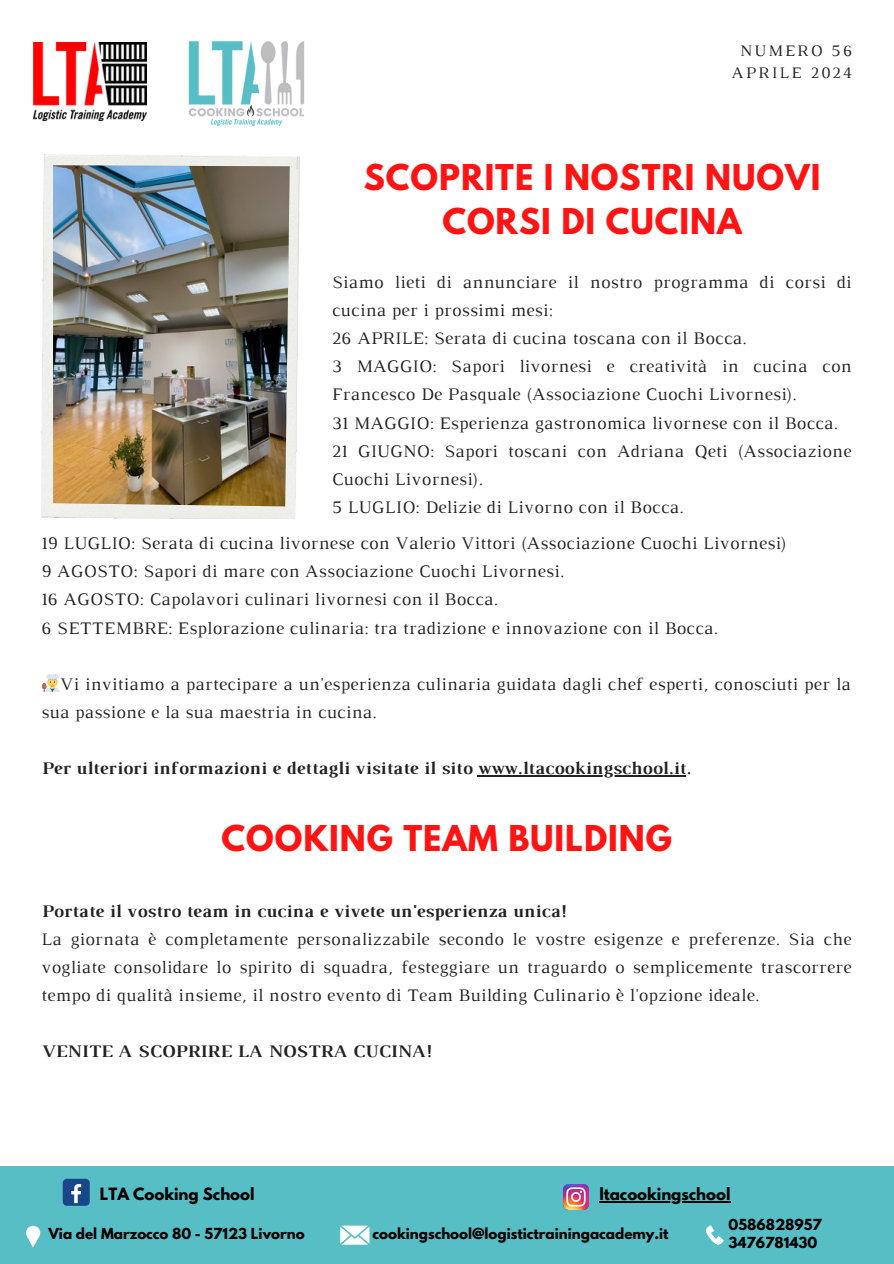
<style>
.page{position:relative;width:894px;height:1264px;background:#fff}
.page>*{position:absolute;margin:0;border:0;box-sizing:border-box;transform-origin:0 0}
.t1{font:700 31.5px/43.8px "League Spartan";letter-spacing:.03em;color:#ff1414;text-align:center}
.t2{font:18px/28.2px "Luthier";letter-spacing:.02em;color:#222}
.t3{font:700 18px "Luthier";letter-spacing:.02em;color:#222}
.t4{font:16.35px/22.5px "Luthier";letter-spacing:.14em;color:#222;text-align:center}
.t5{font:700 15px "League Spartan";color:#000}
.t6{font:700 13.5px "League Spartan";color:#000}
.s1{font-weight:700}
</style>
<div class="page">
<div style="left:0;top:1166px;width:893px;height:97px;background:#58bec6"></div>
<img style="left:33px;top:43px;width:114px;height:77px">
<img style="left:42px;top:154px;width:257px;height:364px">
<img style="left:53px;top:165px;width:236px;height:341px">
<svg style="left:26px;top:1225px;width:14px;height:22px"></svg>
<svg style="left:706px;top:1225px;width:17px;height:19px"></svg>
<div style="left:63px;top:1178px;width:27px;height:27px;background:#1a4789;border-radius:4px"></div>
<svg style="left:71px;top:1184px;width:10px;height:19px"></svg>
<img style="left:563px;top:1184px;width:25px;height:25px">
<img style="left:188px;top:41px;width:116px;height:85px">
<svg style="left:340px;top:1225px;width:29px;height:19px"></svg>
<hr style="left:599px;top:1201px;width:131px;height:1px;background:#000">
<hr style="left:478px;top:775px;width:207px;height:1px;background:#222">
<p class="t4" style="left:731px;top:41px;width:122px">NUMERO 56<br>APRILE 2024</p>
<h1 class="t1" style="left:364px;top:159px;width:458px">SCOPRITE I NOSTRI NUOVI<br>CORSI DI CUCINA</h1>
<h3 class="t2" style="left:332px;top:269px;width:521px">Siamo lieti di annunciare il nostro programma di corsi di cucina per i prossimi mesi:<br>26 APRILE: Serata di cucina toscana con il Bocca.<br>3 MAGGIO: Sapori livornesi e creatività in cucina con Francesco De Pasquale (Associazione Cuochi Livornesi).<br>31 MAGGIO: Esperienza gastronomica livornese con il Bocca.<br>21 GIUGNO: Sapori toscani con Adriana Qeti (Associazione Cuochi Livornesi).<br>5 LUGLIO: Delizie di Livorno con il Bocca.</h3>
<p class="t2" style="left:41px;top:530px;width:746px">19 LUGLIO: Serata di cucina livornese con Valerio Vittori (Associazione Cuochi Livornesi)<br>9 AGOSTO: Sapori di mare con Associazione Cuochi Livornesi.<br>16 AGOSTO: Capolavori culinari livornesi con il Bocca.<br>6 SETTEMBRE: Esplorazione culinaria: tra tradizione e innovazione con il Bocca.</p>
<p class="t2" style="left:41px;top:671px;width:810px;text-indent:19px">Vi invitiamo a partecipare a un'esperienza culinaria guidata dagli chef esperti, conosciuti per la sua passione e la sua maestria in cucina.</p>
<p class="t3" style="left:41px;top:761px;width:650px">Per ulteriori informazioni e dettagli visitate il sito www.ltacookingschool.it.</p>
<p class="t1" style="left:221px;top:820px;width:451px">COOKING TEAM BUILDING</p>
<h1 class="t2" style="left:41px;top:898px;width:811px"><span class="s1">Portate il vostro team in cucina e vivete un'esperienza unica!<br></span>La giornata è completamente personalizzabile secondo le vostre esigenze e preferenze. Sia che vogliate consolidare lo spirito di squadra, festeggiare un traguardo o semplicemente trascorrere tempo di qualità insieme, il nostro evento di Team Building Culinario è l'opzione ideale.</h1>
<h3 class="t3" style="left:41px;top:1044px;width:391px">VENITE A SCOPRIRE LA NOSTRA CUCINA!</h3>
<h3 class="t5" style="left:100px;top:1186px;width:156px">LTA Cooking School</h3>
<h3 class="t5" style="left:599px;top:1186px;width:133px">ltacookingschool</h3>
<h3 class="t6" style="left:48px;top:1226px;width:258px">Via del Marzocco 80 - 57123 Livorno</h3>
<h2 class="t6" style="left:372px;top:1226px;width:297px">cookingschool@logistictrainingacademy.it</h2>
<p class="t6" style="left:728px;top:1217px;width:95px">0586828957</p>
<p class="t6" style="left:728px;top:1235px;width:90px">3476781430</p>
</div>
